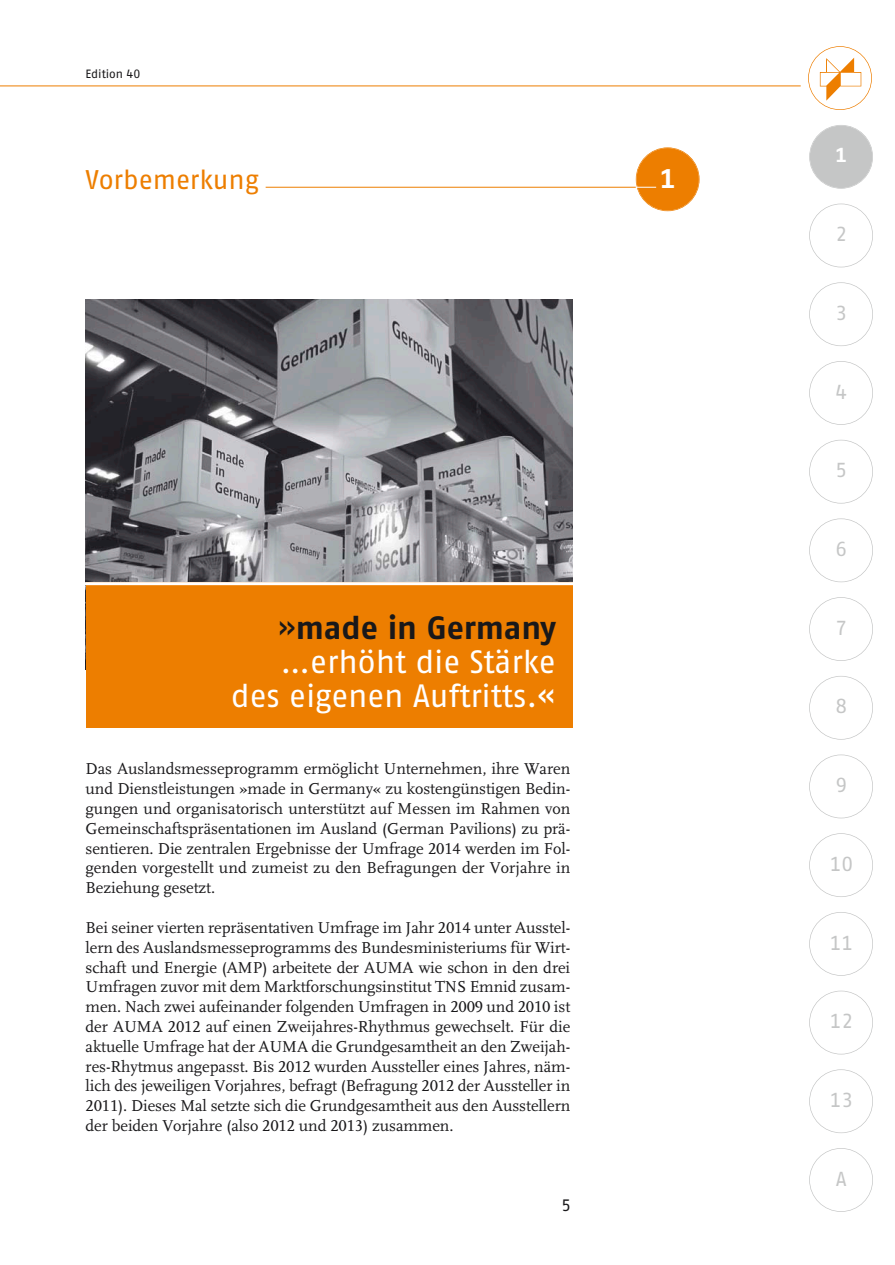
<style>
.page{position:relative;width:895px;height:1265px;background:#fff}
.page>*{position:absolute;margin:0;border:0;box-sizing:border-box;transform-origin:0 0}
.t1{font:32.25px/34px "Fago No Regular Tf";letter-spacing:-.005em;color:#fff;text-align:right}
.t2{font:32.25px "Fago No Bold Tf";letter-spacing:-.005em;color:#19181a}
.t3{font:27px "Fago No Regular Tf";letter-spacing:-.01em;color:#ed7e00}
.t4{font:27px "Fago No Bold Tf";color:#fff}
.t5{font:20.25px "Fago No Regular Tf";color:#c5c6c6}
.t6{font:20.25px "Fago No Bold Tf";color:#fff}
.t7{font:16.5px/19.8px "Scala LF";letter-spacing:-.005em;color:#19181a;text-align:justify}
.t8{font:16.5px "Fago No Regular Tf";color:#19181a}
.t9{font:12px "Fago No Regular Tf";color:#19181a}
.s1{font-family:"Fago No Regular Tf"}
</style>
<div class="page">
<div style="left:808px;top:46px;width:64px;height:64px;border:1px solid #ed7e00;border-radius:50%"></div>
<svg style="left:820px;top:58px;width:41px;height:43px"></svg>
<div style="left:810px;top:126px;width:62px;height:62px;background:#c5c6c6;border-radius:50%"></div>
<div style="left:809px;top:125px;width:64px;height:64px;border:1px solid #c5c6c6;border-radius:50%"></div>
<div style="left:809px;top:203px;width:64px;height:64px;border:1px solid #c5c6c6;border-radius:50%"></div>
<div style="left:809px;top:282px;width:64px;height:64px;border:1px solid #c5c6c6;border-radius:50%"></div>
<div style="left:809px;top:361px;width:64px;height:64px;border:1px solid #c5c6c6;border-radius:50%"></div>
<div style="left:809px;top:440px;width:64px;height:63px;border:1px solid #c5c6c6;border-radius:50%"></div>
<div style="left:809px;top:518px;width:64px;height:64px;border:1px solid #c5c6c6;border-radius:50%"></div>
<div style="left:809px;top:597px;width:64px;height:64px;border:1px solid #c5c6c6;border-radius:50%"></div>
<div style="left:809px;top:675px;width:64px;height:64px;border:1px solid #c5c6c6;border-radius:50%"></div>
<div style="left:809px;top:754px;width:64px;height:64px;border:1px solid #c5c6c6;border-radius:50%"></div>
<div style="left:809px;top:833px;width:64px;height:64px;border:1px solid #c5c6c6;border-radius:50%"></div>
<div style="left:809px;top:911px;width:64px;height:64px;border:1px solid #c5c6c6;border-radius:50%"></div>
<div style="left:809px;top:990px;width:64px;height:64px;border:1px solid #c5c6c6;border-radius:50%"></div>
<div style="left:809px;top:1069px;width:64px;height:64px;border:1px solid #c5c6c6;border-radius:50%"></div>
<div style="left:809px;top:1147px;width:64px;height:64px;border:1px solid #c5c6c6;border-radius:50%"></div>
<div style="left:636px;top:148px;width:63px;height:62px;background:#ed7e00;border-radius:50%"></div>
<div style="left:636px;top:147px;width:64px;height:64px;border:1px solid #ed7e00;border-radius:50%"></div>
<svg style="left:637px;top:187px;width:19px;height:1px"></svg>
<hr style="left:266px;top:187px;width:370px;height:1px;background:#ed7e00">
<hr style="left:0;top:85px;width:801px;height:1px;background:#ed7e00">
<img style="left:86px;top:299px;width:486px;height:283px">
<div style="left:86px;top:582px;width:486px;height:146px;background:#ed7e00"></div>
<hr style="left:78px;top:582px;width:512px;height:3px;background:#fff">
<p class="t9" style="left:86px;top:69px;width:56px">Edition 40</p>
<h2 class="t3" style="left:86px;top:169px;width:175px">Vorbemerkung</h2>
<h2 class="t4" style="left:660px;top:169px;width:17px">1</h2>
<h1 class="t2" style="left:278px;top:616px;width:279px"><span class="s1">»</span>made in Germany</h1>
<h1 class="t1" style="left:231px;top:648px;width:326px">…erhöht die Stärke des eigenen Auftritts.«</h1>
<p class="t7" style="left:86px;top:760px;width:486px">Das Auslandsmesseprogramm ermöglicht Unternehmen, ihre Waren und Dienstleistungen »made in Germany« zu kostengünstigen Bedin&shy;gungen und organisatorisch unterstützt auf Messen im Rahmen von Gemeinschaftspräsentationen im Ausland (German Pavilions) zu prä&shy;sentieren. Die zentralen Ergebnisse der Umfrage 2014 werden im Fol&shy;genden vorgestellt und zumeist zu den Befragungen der Vorjahre in Beziehung gesetzt.</p>
<p class="t7" style="left:86px;top:919px;width:486px">Bei seiner vierten repräsentativen Umfrage im Jahr 2014 unter Ausstel&shy;lern des Auslandsmesseprogramms des Bundesministeriums für Wirt&shy;schaft und Energie (AMP) arbeitete der AUMA wie schon in den drei Umfragen zuvor mit dem Marktforschungsinstitut TNS Emnid zusam&shy;men. Nach zwei aufeinander folgenden Umfragen in 2009 und 2010 ist der AUMA 2012 auf einen Zweijahres-Rhythmus gewechselt. Für die aktuelle Umfrage hat der AUMA die Grundgesamtheit an den Zweijah&shy;res-Rhytmus angepasst. Bis 2012 wurden Aussteller eines Jahres, näm&shy;lich des jeweiligen Vorjahres, befragt (Befragung 2012 der Aussteller in 2011). Dieses Mal setzte sich die Grundgesamtheit aus den Ausstellern der beiden Vorjahre (also 2012 und 2013) zusammen.</p>
<p class="t8" style="left:561px;top:1198px;width:11px">5</p>
<p class="t6" style="left:836px;top:148px;width:13px">1</p>
<p class="t5" style="left:836px;top:226px;width:13px">2</p>
<p class="t5" style="left:836px;top:305px;width:13px">3</p>
<p class="t5" style="left:836px;top:384px;width:13px">4</p>
<p class="t5" style="left:836px;top:462px;width:13px">5</p>
<p class="t5" style="left:836px;top:541px;width:13px">6</p>
<p class="t5" style="left:836px;top:620px;width:13px">7</p>
<p class="t5" style="left:836px;top:698px;width:13px">8</p>
<p class="t5" style="left:836px;top:777px;width:13px">9</p>
<p class="t5" style="left:830px;top:856px;width:25px">10</p>
<p class="t5" style="left:830px;top:934px;width:25px">11</p>
<p class="t5" style="left:830px;top:1013px;width:25px">12</p>
<p class="t5" style="left:830px;top:1092px;width:25px">13</p>
<p class="t5" style="left:836px;top:1170px;width:12px">A</p>
</div>
